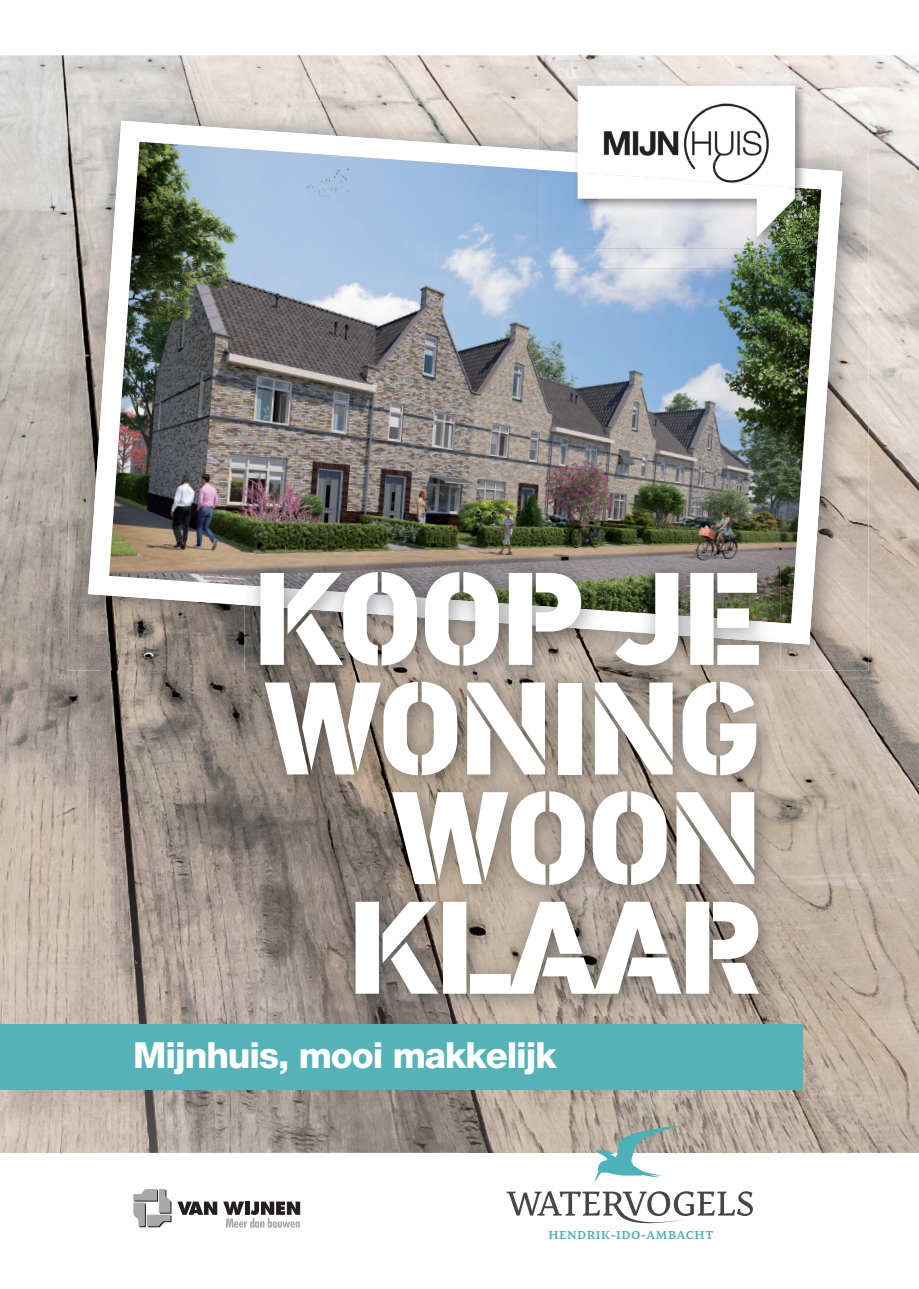
<style>
.page{position:relative;width:919px;height:1289px;background:#fff}
.page>*{position:absolute;margin:0;border:0;box-sizing:border-box;transform-origin:0 0}
.t1{font:900 132px/109.5px "PF Din Stencil";letter-spacing:-.03em;color:#fff;text-align:right}
.t2{font:800 36px "Helvetica Neue";letter-spacing:-.03em;color:#fff}
.t3{font:600 15.15px "Nassim Latn";letter-spacing:.035em;color:#4cb1b8}
</style>
<div class="page">
<img style="left:0;top:55px;width:102px;height:1097px">
<img style="left:102px;top:55px;width:816px;height:52px">
<img style="left:868px;top:107px;width:50px;height:1045px">
<img style="left:102px;top:670px;width:142px;height:325px">
<img style="left:766px;top:670px;width:102px;height:482px">
<img style="left:102px;top:995px;width:357px;height:157px">
<img style="left:459px;top:1015px;width:307px;height:137px">
<img style="left:68px;top:101px;width:469px;height:51px">
<img style="left:815px;top:101px;width:53px;height:569px">
<img style="left:68px;top:152px;width:53px;height:518px">
<img style="left:780px;top:644px;width:35px;height:26px">
<img style="left:121px;top:644px;width:123px;height:26px">
<img style="left:88px;top:121px;width:754px;height:523px">
<img style="left:244px;top:642px;width:536px;height:373px">
<img style="left:298px;top:556px;width:374px;height:29px">
<img style="left:672px;top:556px;width:108px;height:29px">
<img style="left:244px;top:556px;width:54px;height:29px">
<img style="left:244px;top:585px;width:536px;height:57px">
<img style="left:537px;top:55px;width:298px;height:95px">
<img style="left:537px;top:150px;width:298px;height:118px">
<img style="left:574px;top:82px;width:232px;height:70px">
<img style="left:574px;top:188px;width:232px;height:60px">
<img style="left:574px;top:152px;width:232px;height:36px">
<div style="left:0;top:1024px;width:802px;height:65px;background:#55b3b8"></div>
<svg style="left:133px;top:1189px;width:38px;height:38px"></svg>
<svg style="left:177px;top:1201px;width:40px;height:13px"></svg>
<svg style="left:223px;top:1201px;width:77px;height:26px"></svg>
<svg style="left:506px;top:1191px;width:246px;height:33px"></svg>
<svg style="left:594px;top:1125px;width:87px;height:56px"></svg>
<h1 class="t1" style="left:252px;top:568px;width:511px">KOOP JE<br>WONING<br>WOON<br>KLAAR</h1>
<p class="t2" style="left:133px;top:1033px;width:425px">Mijnhuis, mooi makkelijk</p>
<p class="t3" style="left:548px;top:1223px;width:166px">HENDRIK-IDO-AMBACHT</p>
</div>
